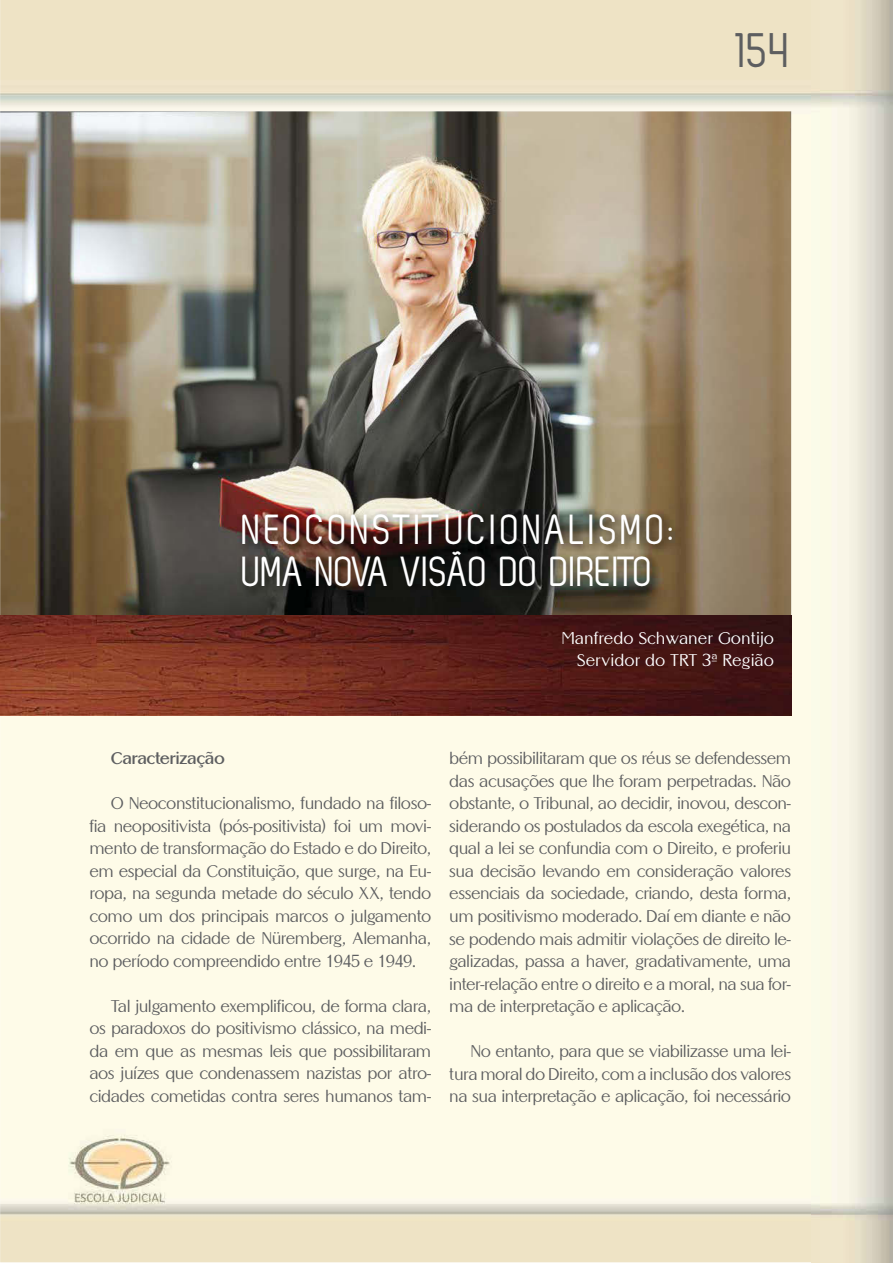
<style>
.page{position:relative;width:893px;height:1263px;background:#fff}
.page>*{position:absolute;margin:0;border:0;box-sizing:border-box;transform-origin:0 0}
.t1{font:49.5px "Zag";color:#5d5e60}
.t2{font:42px/42px "Zag";letter-spacing:.02em;color:#fff}
.t3{font:16.5px/22.5px "Altrincham";letter-spacing:-.03em;color:#5d5e60;text-align:justify}
.t4{font:16.5px/22.5px "Altrincham";color:#fff;text-align:right}
.t5{font:700 16.5px "Altrincham";letter-spacing:-.03em;color:#5d5e60}
</style>
<div class="page">
<img style="left:0;top:0;width:893px;height:1262px">
<img style="left:0;top:111px;width:791px;height:505px">
<img style="left:0;top:616px;width:791px;height:100px">
<img style="left:238px;top:509px;width:445px;height:88px">
<h1 class="t1" style="left:737px;top:35px;width:55px">154</h1>
<h2 class="t2" style="left:243px;top:513px;width:435px">NEOCONSTITUCIONALISMO:<br>UMA NOVA VISÃO DO DIREITO</h2>
<p class="t4" style="left:561px;top:628px;width:214px">Manfredo Schwaner Gontijo<br>Servidor do TRT 3ª Região</p>
<p class="t5" style="left:111px;top:752px;width:116px">Caracterização</p>
<p class="t3" style="left:89px;top:793px;width:343px;text-indent:21px">O Neoconstitucionalismo, fundado na filoso&shy;fia neopositivista (pós-positivista) foi um movi&shy;mento de transformação do Estado e do Direito, em especial da Constituição, que surge, na Eu&shy;ropa, na segunda metade do século XX, tendo como um dos principais marcos o julgamento ocorrido na cidade de Nüremberg, Alemanha, no período compreendido entre 1945 e 1949.</p>
<p class="t3" style="left:89px;top:996px;width:343px;text-indent:21px">Tal julgamento exemplificou, de forma clara, os paradoxos do positivismo clássico, na medi&shy;da em que as mesmas leis que possibilitaram aos juízes que condenassem nazistas por atro&shy;cidades cometidas contra seres humanos tam-</p>
<p class="t3" style="left:449px;top:748px;width:343px">bém possibilitaram que os réus se defendessem das acusações que lhe foram perpetradas. Não obstante, o Tribunal, ao decidir, inovou, descon&shy;siderando os postulados da escola exegética, na qual a lei se confundia com o Direito, e proferiu sua decisão levando em consideração valores essenciais da sociedade, criando, desta forma, um positivismo moderado. Daí em diante e não se podendo mais admitir violações de direito le&shy;galizadas, passa a haver, gradativamente, uma inter-relação entre o direito e a moral, na sua for&shy;ma de interpretação e aplicação.</p>
<p class="t3" style="left:449px;top:1041px;width:343px;text-indent:21px">No entanto, para que se viabilizasse uma lei&shy;tura moral do Direito, com a inclusão dos valores na sua interpretação e aplicação, foi necessário</p>
</div>
